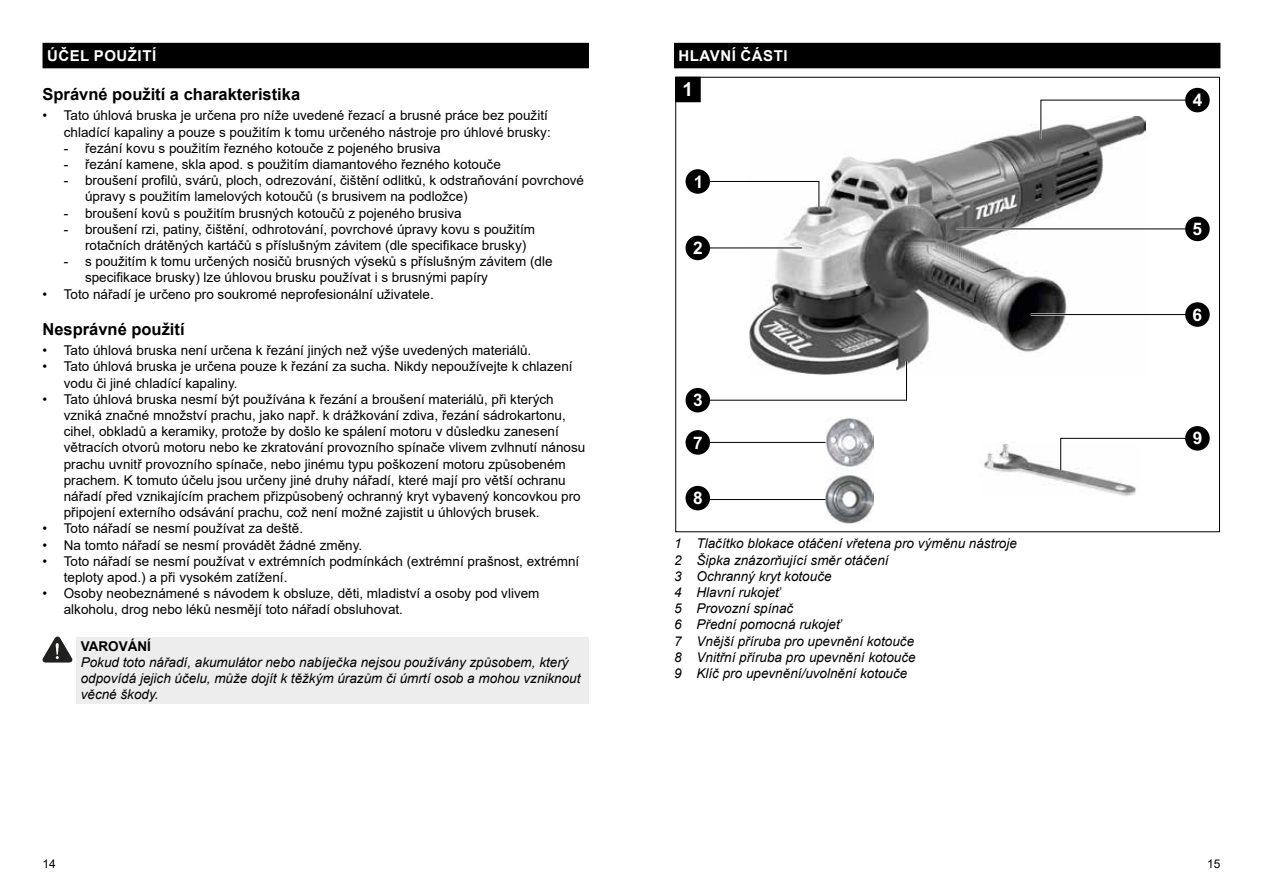
<style>
.page{position:relative;width:1263px;height:893px;background:#fff}
.page>*{position:absolute;margin:0;border:0;box-sizing:border-box;transform-origin:0 0}
.t1{font:700 19.2px "Arial";color:#fff}
.t2{font:700 17.25px "Arial";color:#fff}
.t3{font:700 16.5px "Arial";color:#000}
.t4{font:700 15px "Arial";letter-spacing:.035em;color:#fff}
.t5{font:13.5px/16.2px "Arial";color:#000}
.t6{font:italic 13.5px/16.2px "Arial";color:#000}
.t7{font:700 13.5px "Arial";color:#000}
.t8{font:12px "Arial";color:#000}
</style>
<div class="page">
<div style="left:43px;top:43px;width:546px;height:25px;background:#000"></div>
<div style="left:77px;top:636px;width:512px;height:67px;background:#ededed"></div>
<svg style="left:43px;top:636px;width:29px;height:27px"></svg>
<div style="left:674px;top:43px;width:546px;height:25px;background:#000"></div>
<div style="left:676px;top:77px;width:24px;height:25px;background:#000"></div>
<div style="left:675px;top:77px;width:26px;height:25px;border:1px solid #000"></div>
<img style="left:750px;top:127px;width:370px;height:237px">
<img style="left:825px;top:418px;width:49px;height:106px">
<img style="left:984px;top:444px;width:152px;height:52px">
<svg style="left:701px;top:179px;width:120px;height:32px"></svg>
<svg style="left:1039px;top:99px;width:160px;height:42px"></svg>
<svg style="left:1058px;top:437px;width:134px;height:35px"></svg>
<hr style="left:698px;top:247px;width:104px;height:2px;background:#fff">
<hr style="left:698px;top:248px;width:104px;height:1px;background:#000">
<hr style="left:698px;top:442px;width:127px;height:1px;background:#000">
<svg style="left:697px;top:359px;width:212px;height:42px"></svg>
<hr style="left:1031px;top:313px;width:166px;height:3px;background:#fff">
<hr style="left:1031px;top:314px;width:166px;height:1px;background:#000">
<hr style="left:956px;top:228px;width:241px;height:2px;background:#fff">
<hr style="left:956px;top:229px;width:241px;height:1px;background:#000">
<hr style="left:698px;top:499px;width:127px;height:1px;background:#000">
<div style="left:1185px;top:426px;width:25px;height:25px;background:#000;border-radius:50%"></div>
<div style="left:685px;top:486px;width:25px;height:24px;background:#000;border-radius:50%"></div>
<div style="left:685px;top:430px;width:25px;height:25px;background:#000;border-radius:50%"></div>
<div style="left:1185px;top:302px;width:25px;height:25px;background:#000;border-radius:50%"></div>
<div style="left:1185px;top:217px;width:25px;height:24px;background:#000;border-radius:50%"></div>
<div style="left:1185px;top:88px;width:25px;height:24px;background:#000;border-radius:50%"></div>
<div style="left:685px;top:388px;width:25px;height:24px;background:#000;border-radius:50%"></div>
<div style="left:685px;top:236px;width:25px;height:24px;background:#000;border-radius:50%"></div>
<div style="left:685px;top:169px;width:25px;height:25px;background:#000;border-radius:50%"></div>
<p class="t4" style="left:47px;top:45px;width:111px">ÚČEL POUŽITÍ</p>
<p class="t3" style="left:43px;top:83px;width:259px">Správné použití a charakteristika</p>
<p class="t5" style="left:43px;top:108px;width:510px;text-align:right">• Tato úhlová bruska je určena pro níže uvedené řezací a brusné práce bez použití chladící kapaliny a pouze s použitím k tomu určeného nástroje pro úhlové brusky:</p>
<p class="t5" style="left:64px;top:140px;width:378px">- řezání kovu s použitím řezného kotouče z pojeného brusiva</p>
<p class="t5" style="left:64px;top:156px;width:438px">- řezání kamene, skla apod. s použitím diamantového řezného kotouče</p>
<p class="t5" style="left:85px;top:172px;width:501px;text-indent:-21px">- broušení profilů, svárů, ploch, odrezování, čištění odlitků, k odstraňování povrchové úpravy s použitím lamelových kotoučů (s brusivem na podložce)</p>
<p class="t5" style="left:64px;top:205px;width:399px">- broušení kovů s použitím brusných kotoučů z pojeného brusiva</p>
<p class="t5" style="left:85px;top:221px;width:451px;text-indent:-21px">- broušení rzi, patiny, čištění, odhrotování, povrchové úpravy kovu s použitím rotačních drátěných kartáčů s příslušným závitem (dle specifikace brusky)</p>
<p class="t5" style="left:85px;top:253px;width:469px;text-indent:-21px">- s použitím k tomu určených nosičů brusných výseků s příslušným závitem (dle specifikace brusky) lze úhlovou brusku používat i s brusnými papíry</p>
<p class="t5" style="left:43px;top:286px;width:393px">• Toto nářadí je určeno pro soukromé neprofesionální uživatele.</p>
<p class="t3" style="left:43px;top:317px;width:144px">Nesprávné použití</p>
<p class="t5" style="left:43px;top:342px;width:490px">• Tato úhlová bruska není určena k řezání jiných než výše uvedených materiálů.</p>
<p class="t5" style="left:64px;top:358px;width:510px;text-indent:-21px">• Tato úhlová bruska je určena pouze k řezání za sucha. Nikdy nepoužívejte k chlazení vodu či jiné chladící kapaliny.</p>
<p class="t5" style="left:64px;top:391px;width:523px;text-indent:-21px">• Tato úhlová bruska nesmí být používána k řezání a broušení materiálů, při kterých vzniká značné množství prachu, jako např. k drážkování zdiva, řezání sádrokartonu, cihel, obkladů a keramiky, protože by došlo ke spálení motoru v důsledku zanesení větracích otvorů motoru nebo ke zkratování provozního spínače vlivem zvlhnutí nánosu prachu uvnitř provozního spínače, nebo jinému typu poškození motoru způsobeném prachem. K tomuto účelu jsou určeny jiné druhy nářadí, které mají pro větší ochranu nářadí před vznikajícím prachem přizpůsobený ochranný kryt vybavený koncovkou pro připojení externího odsávání prachu, což není možné zajistit u úhlových brusek.</p>
<p class="t5" style="left:43px;top:520px;width:262px">• Toto nářadí se nesmí používat za deště.</p>
<p class="t5" style="left:43px;top:537px;width:321px">• Na tomto nářadí se nesmí provádět žádné změny.</p>
<p class="t5" style="left:64px;top:553px;width:517px;text-indent:-21px">• Toto nářadí se nesmí používat v extrémních podmínkách (extrémní prašnost, extrémní teploty apod.) a při vysokém zatížení.</p>
<p class="t5" style="left:64px;top:585px;width:477px;text-indent:-21px">• Osoby neobeznámené s návodem k obsluze, děti, mladiství a osoby pod vlivem alkoholu, drog nebo léků nesmějí toto nářadí obsluhovat.</p>
<p class="t7" style="left:81px;top:636px;width:72px">VAROVÁNÍ</p>
<p class="t6" style="left:81px;top:654px;width:501px">Pokud toto nářadí, akumulátor nebo nabíječka nejsou používány způsobem, který odpovídá jejich účelu, může dojít k těžkým úrazům či úmrtí osob a mohou vzniknout věcné škody.</p>
<p class="t4" style="left:678px;top:45px;width:111px">HLAVNÍ ČÁSTI</p>
<h1 class="t1" style="left:683px;top:78px;width:12px">1</h1>
<p class="t2" style="left:694px;top:172px;width:11px">1</p>
<p class="t2" style="left:693px;top:238px;width:11px">2</p>
<p class="t2" style="left:693px;top:390px;width:11px">3</p>
<p class="t2" style="left:693px;top:432px;width:11px">7</p>
<p class="t2" style="left:693px;top:488px;width:11px">8</p>
<p class="t6" style="left:674px;top:536px;width:344px">1 Tlačítko blokace otáčení vřetena pro výměnu nástroje<br>2 Šipka znázorňující směr otáčení<br>3 Ochranný kryt kotouče<br>4 Hlavní rukojeť<br>5 Provozní spínač<br>6 Přední pomocná rukojeť<br>7 Vnější příruba pro upevnění kotouče<br>8 Vnitřní příruba pro upevnění kotouče<br>9 Klíč pro upevnění/uvolnění kotouče</p>
<p class="t2" style="left:1193px;top:90px;width:11px">4</p>
<p class="t2" style="left:1192px;top:219px;width:11px">5</p>
<p class="t2" style="left:1192px;top:305px;width:11px">6</p>
<p class="t2" style="left:1193px;top:428px;width:11px">9</p>
<p class="t8" style="left:43px;top:855px;width:15px">14</p>
<p class="t8" style="left:1207px;top:855px;width:15px">15</p>
</div>
